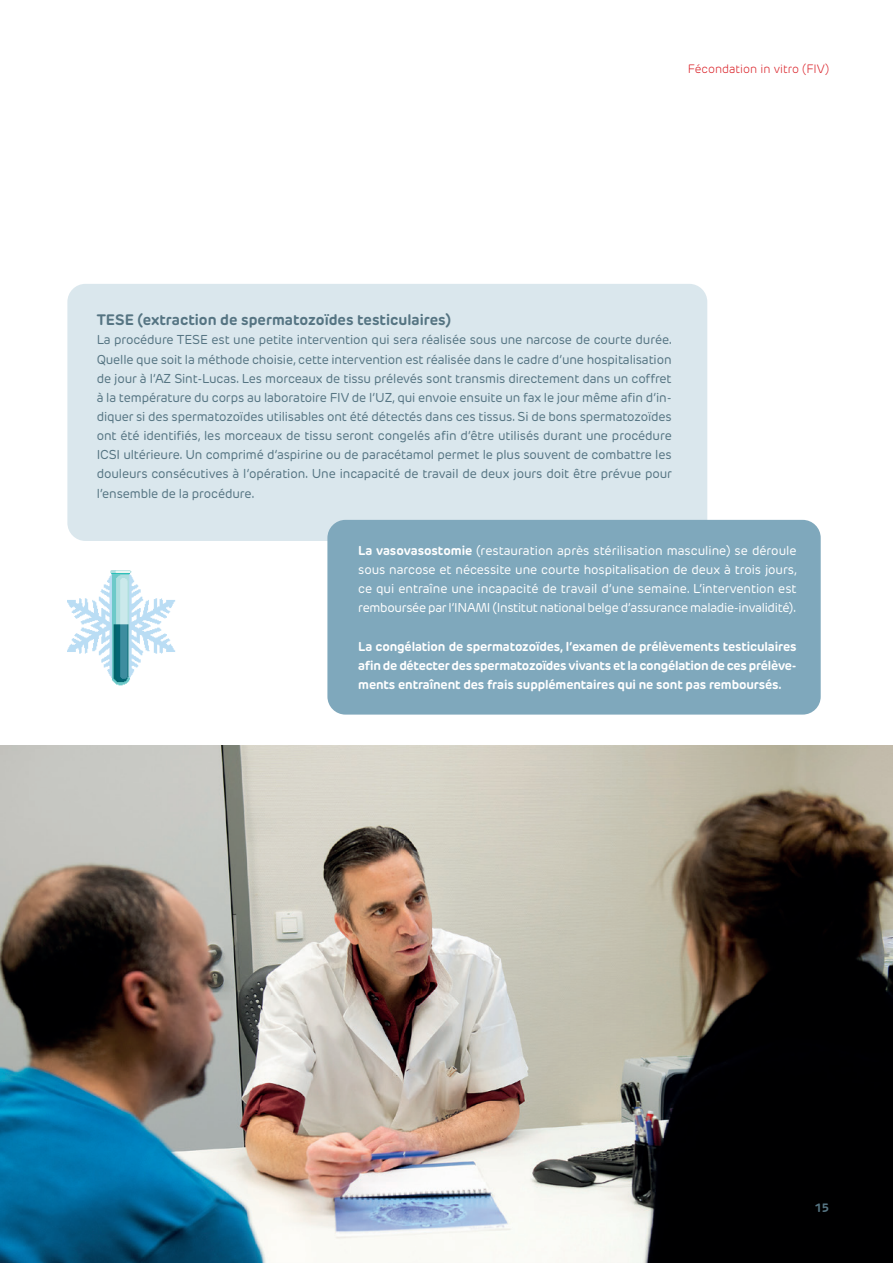
<style>
.page{position:relative;width:893px;height:1263px;background:#fff}
.page>*{position:absolute;margin:0;border:0;box-sizing:border-box;transform-origin:0 0}
.BROODTEKST{font:700 15px "New Rubrik";color:#557482}
.BROODTEKST-2{font:12.75px/19.2px "New Rubrik";letter-spacing:-.01em;color:#557482;text-align:justify}
.BROODTEKST-3{font:12.75px/19.2px "New Rubrik";letter-spacing:-.025em;color:#fff;text-align:justify}
.BROODTEKST-4{font:700 12.75px/19.2px "New Rubrik";letter-spacing:-.01em;color:#fff;text-align:justify}
.t1{font:300 12px "New Rubrik";color:#da2128}
.t2{font:700 12px "New Rubrik";color:#557482}
.s1{font-weight:700}
</style>
<div class="page">
<div style="left:67px;top:284px;width:640px;height:257px;background:#dae7ed;border-radius:18px"></div>
<div style="left:327px;top:520px;width:494px;height:195px;background:#7fa8bc;border-radius:18px"></div>
<img style="left:67px;top:570px;width:108px;height:115px">
<img style="left:0;top:746px;width:893px;height:517px">
<p class="t1" style="left:688px;top:62px;width:143px">Fécondation in vitro (FIV)</p>
<p class="BROODTEKST" style="left:97px;top:311px;width:356px">TESE (extraction de spermatozoïdes testiculaires)</p>
<p class="BROODTEKST-2" style="left:97px;top:330px;width:577px">La procédure TESE est une petite intervention qui sera réalisée sous une narcose de courte durée.<br>Quelle que soit la méthode choisie, cette intervention est réalisée dans le cadre d’une hospitalisation de jour à l’AZ Sint-Lucas. Les morceaux de tissu prélevés sont transmis directement dans un coffret à la température du corps au laboratoire FIV de l’UZ, qui envoie ensuite un fax le jour même afin d’in&shy;diquer si des spermatozoïdes utilisables ont été détectés dans ces tissus. Si de bons spermatozoïdes ont été identifiés, les morceaux de tissu seront congelés afin d’être utilisés durant une procédure ICSI ultérieure. Un comprimé d’aspirine ou de paracétamol permet le plus souvent de combattre les douleurs consécutives à l’opération. Une incapacité de travail de deux jours doit être prévue pour l’ensemble de la procédure.</p>
<p class="BROODTEKST-3" style="left:358px;top:541px;width:440px"><span class="s1">La vasovasostomie</span> (restauration après stérilisation masculine) se déroule sous narcose et nécessite une courte hospitalisation de deux à trois jours, ce qui entraîne une incapacité de travail d’une semaine. L’intervention est remboursée par l’INAMI (Institut national belge d’assurance maladie-invalidité).</p>
<p class="BROODTEKST-4" style="left:358px;top:636px;width:440px">La congélation de spermatozoïdes, l’examen de prélèvements testiculaires afin de détecter des spermatozoïdes vivants et la congélation de ces prélève&shy;ments entraînent des frais supplémentaires qui ne sont pas remboursés.</p>
<p class="t2" style="left:814px;top:1200px;width:16px">15</p>
</div>
